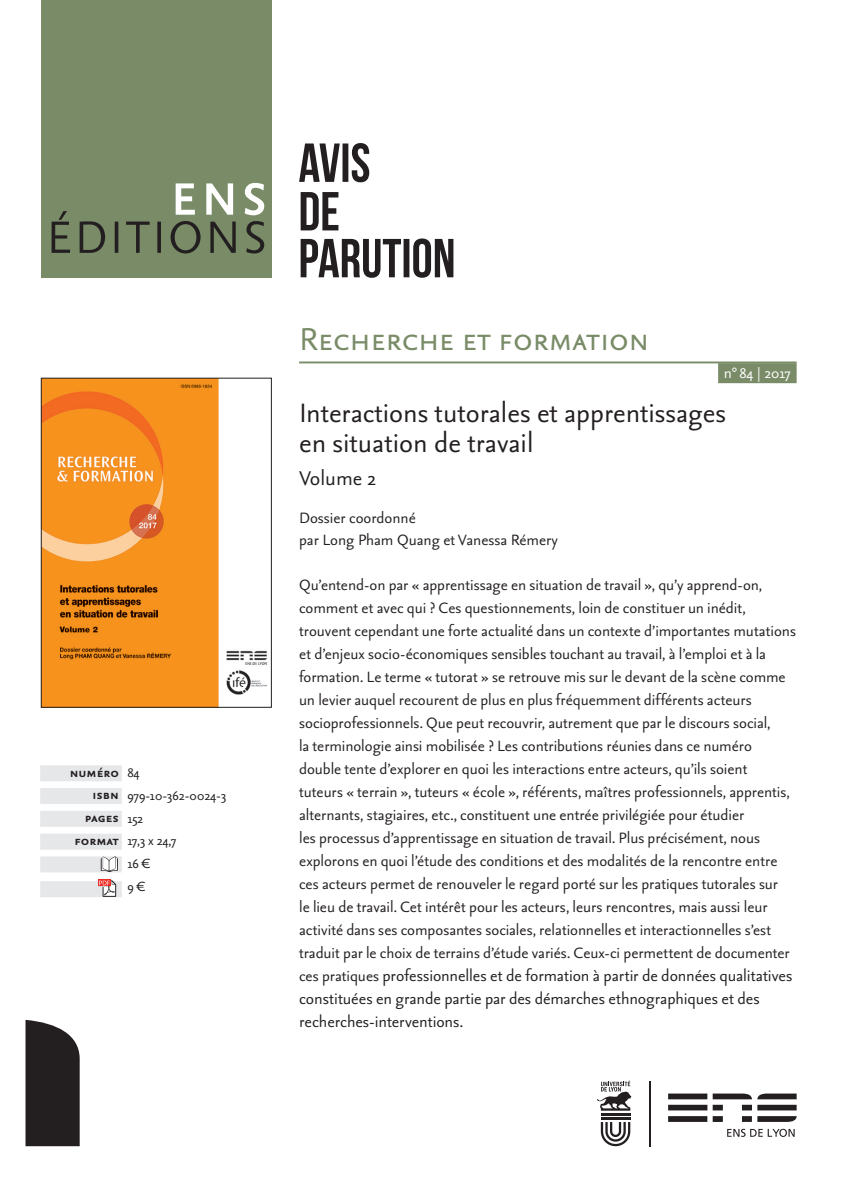
<style>
.page{position:relative;width:842px;height:1191px;background:#fff}
.page>*{position:absolute;margin:0;border:0;box-sizing:border-box;transform-origin:0 0}
.t1{font:38px "Seria Sans Pro";color:#798b67}
.t2{font:32px/30px "Seria Sans Pro";color:#231f20}
.t3{font:24px "Seria Sans Pro";color:#231f20}
.t4{font:19px/23px "Seria Sans Pro";letter-spacing:-.005em;color:#231f20}
.t5{font:18px/23px "Seria Sans Pro";color:#231f20}
.t6{font:18px "Seria Sans Pro";letter-spacing:-.005em;color:#fff}
.t7{font:16px/22.8px "Seria Sans Pro";color:#231f20}
.t8{font:700 15.4px "Seria Sans Pro";color:#231f20}
.s1{font-weight:400;font-size:16px}
.s2{font-weight:700;font-size:15.4px}
.s3{font-size:18px}
</style>
<div class="page">
<svg style="left:26px;top:1020px;width:54px;height:126px;background:#322f30"></svg>
<svg style="left:601px;top:1122px;width:29px;height:24px"></svg>
<hr style="left:601px;top:1117px;width:29px;height:2px;background:#231f20">
<hr style="left:601px;top:1113px;width:29px;height:2px;background:#231f20">
<svg style="left:597px;top:1080px;width:34px;height:30px"></svg>
<hr style="left:650px;top:1081px;width:1px;height:65px;background:#231f20">
<svg style="left:668px;top:1093px;width:39px;height:28px"></svg>
<svg style="left:713px;top:1093px;width:84px;height:29px"></svg>
<svg style="left:727px;top:1128px;width:68px;height:8px"></svg>
<hr style="left:299px;top:361px;width:498px;height:2px;background:#798b67">
<div style="left:718px;top:363px;width:79px;height:20px;background:#798b67"></div>
<div style="left:41px;top:0;width:230px;height:278px;background:#798b67"></div>
<svg style="left:52px;top:183px;width:212px;height:70px"></svg>
<svg style="left:301px;top:238px;width:152px;height:40px"></svg>
<svg style="left:301px;top:192px;width:37px;height:38px"></svg>
<svg style="left:299px;top:143px;width:70px;height:39px"></svg>
<img style="left:43px;top:380px;width:224px;height:325px">
<div style="left:41px;top:378px;width:231px;height:329px;border:1px solid #231f20"></div>
<div style="left:40px;top:765px;width:82px;height:16px;background:#e6e7e9"></div>
<div style="left:40px;top:788px;width:82px;height:16px;background:#e6e7e9"></div>
<div style="left:40px;top:811px;width:82px;height:16px;background:#e6e7e9"></div>
<div style="left:40px;top:833px;width:82px;height:16px;background:#e6e7e9"></div>
<div style="left:40px;top:856px;width:82px;height:16px;background:#e6e7e9"></div>
<div style="left:40px;top:881px;width:82px;height:16px;background:#e6e7e9"></div>
<div style="left:98px;top:879px;width:13px;height:7px;background:#ee2c23"></div>
<svg style="left:99px;top:880px;width:17px;height:16px"></svg>
<svg style="left:101px;top:856px;width:17px;height:16px"></svg>
<p class="t8" style="left:70px;top:762px;width:71px">numéro <span class="s1">84</span></p>
<p class="t7" style="left:93px;top:783px;width:135px"><span class="s2">isbn</span> 979-10-362-0024-3</p>
<p class="t8" style="left:85px;top:807px;width:60px">pages <span class="s1">152</span></p>
<p class="t7" style="left:127px;top:828px;width:51px;text-indent:-53px"><span class="s2">format</span> 17,3 x 24,7<br>16 €<br>9 €</p>
<h1 class="t1" style="left:299px;top:314px;width:351px">Recherche et formation</h1>
<p class="t6" style="left:724px;top:361px;width:69px">n° 84 | 2017</p>
<h2 class="t2" style="left:299px;top:396px;width:428px">Interactions tutorales et apprentissages en situation de travail</h2>
<h3 class="t3" style="left:299px;top:462px;width:78px">Volume 2</h3>
<p class="t5" style="left:299px;top:506px;width:260px;line-height:21.6px">Dossier coordonné<br>par Long Pham Quang et Vanessa Rémery</p>
<p class="t5" style="left:299px;top:572px;width:498px">Qu’entend-on par « apprentissage en situation de travail », qu’y apprend-on, comment et avec qui ? Ces questionnements, loin de constituer un inédit, trouvent cependant une forte actualité dans un contexte d’importantes mutations et d’enjeux socio-économiques sensibles touchant au travail, à l’emploi et à la formation. Le terme « tutorat » se retrouve mis sur le devant de la scène comme un levier auquel recourent de plus en plus fréquemment différents acteurs socioprofessionnels. Que peut recouvrir, autrement que par le discours social,<br>la terminologie ainsi mobilisée ? Les contributions réunies dans ce numéro double tente d’explorer en quoi les interactions entre acteurs, qu’ils soient<br>tuteurs « terrain », tuteurs « école », référents, maîtres professionnels, apprentis, alternants, stagiaires, etc., constituent une entrée privilégiée pour étudier<br>les processus d’apprentissage en situation de travail. Plus précisément, nous explorons en quoi l’étude des conditions et des modalités de la rencontre entre ces acteurs permet de renouveler le regard porté sur les pratiques tutorales sur<br>le lieu de travail. Cet intérêt pour les acteurs, leurs rencontres, mais aussi leur activité dans ses composantes sociales, relationnelles et interactionnelles s’est traduit par le choix de terrains d’étude variés. Ceux-ci permettent de documenter</p>
<p class="t4" style="left:299px;top:963px;width:495px"><span class="s3">ces pratiques</span> professionnelles et de formation à partir de données qualitatives constituées en grande partie par des démarches ethnographiques et des recherches-interventions.</p>
</div>
